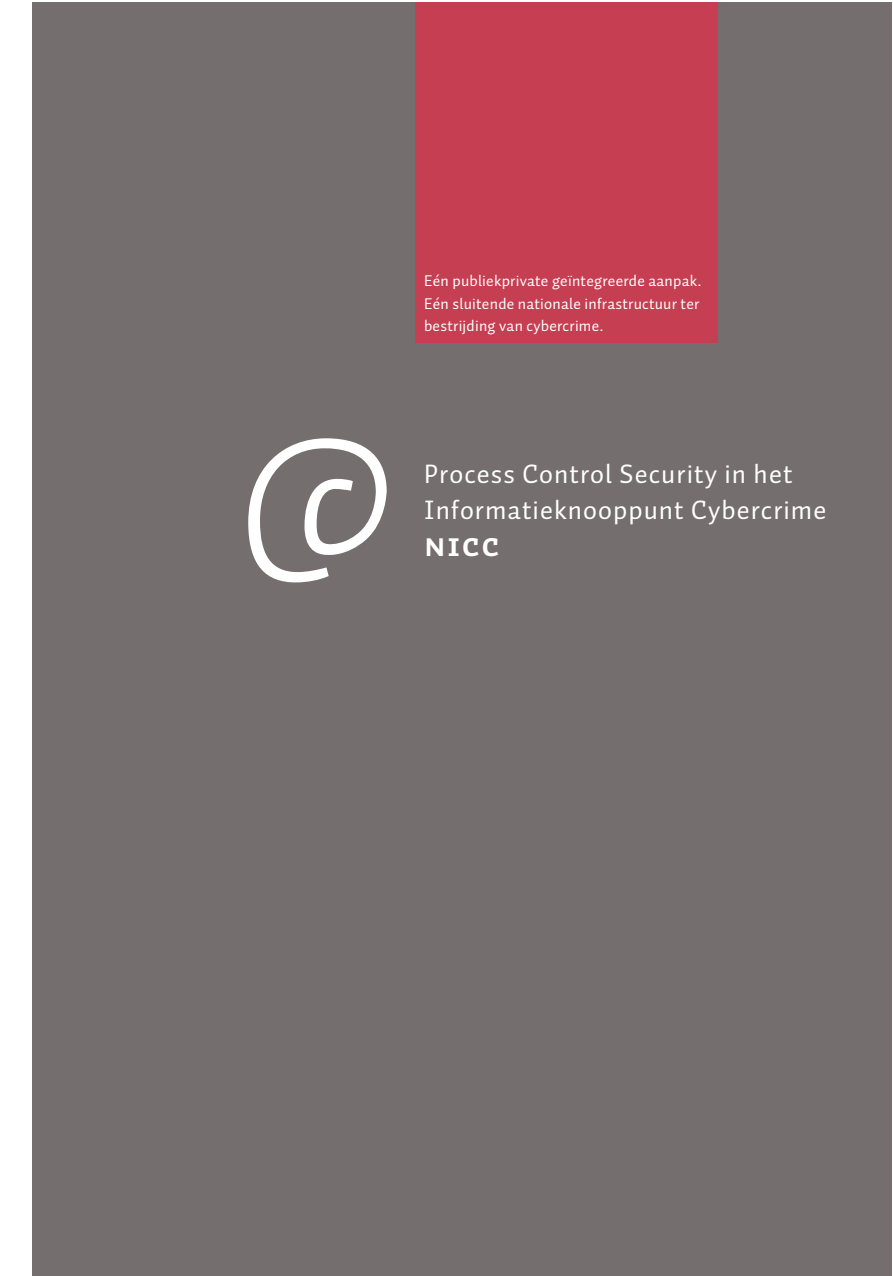
<style>
.page{position:relative;width:893px;height:1276px;background:#fff}
.page>*{position:absolute;margin:0;border:0;box-sizing:border-box;transform-origin:0 0}
.t1{font:33.75px "Auto 1 Bold Sm Cp";color:#fff}
.t2{font:27px/36.4px "Auto 1";color:#fff}
.t3{font:15.75px/22.5px "Auto 1";letter-spacing:.015em;color:#fff}
</style>
<div class="page">
<div style="left:32px;top:2px;width:859px;height:1274px;background:#756e6f"></div>
<div style="left:415px;top:2px;width:303px;height:341px;background:#c53e51"></div>
<svg style="left:248px;top:438px;width:139px;height:144px"></svg>
<p class="t3" style="left:424px;top:269px;width:279px">Eén publiekprivate geïntegreerde aanpak.<br>Eén sluitende nationale infrastructuur ter bestrijding van cybercrime.</p>
<h2 class="t2" style="left:424px;top:455px;width:404px">Process Control Security in het<br>Informatieknooppunt Cybercrime</h2>
<h1 class="t1" style="left:424px;top:529px;width:77px">nicc</h1>
</div>
